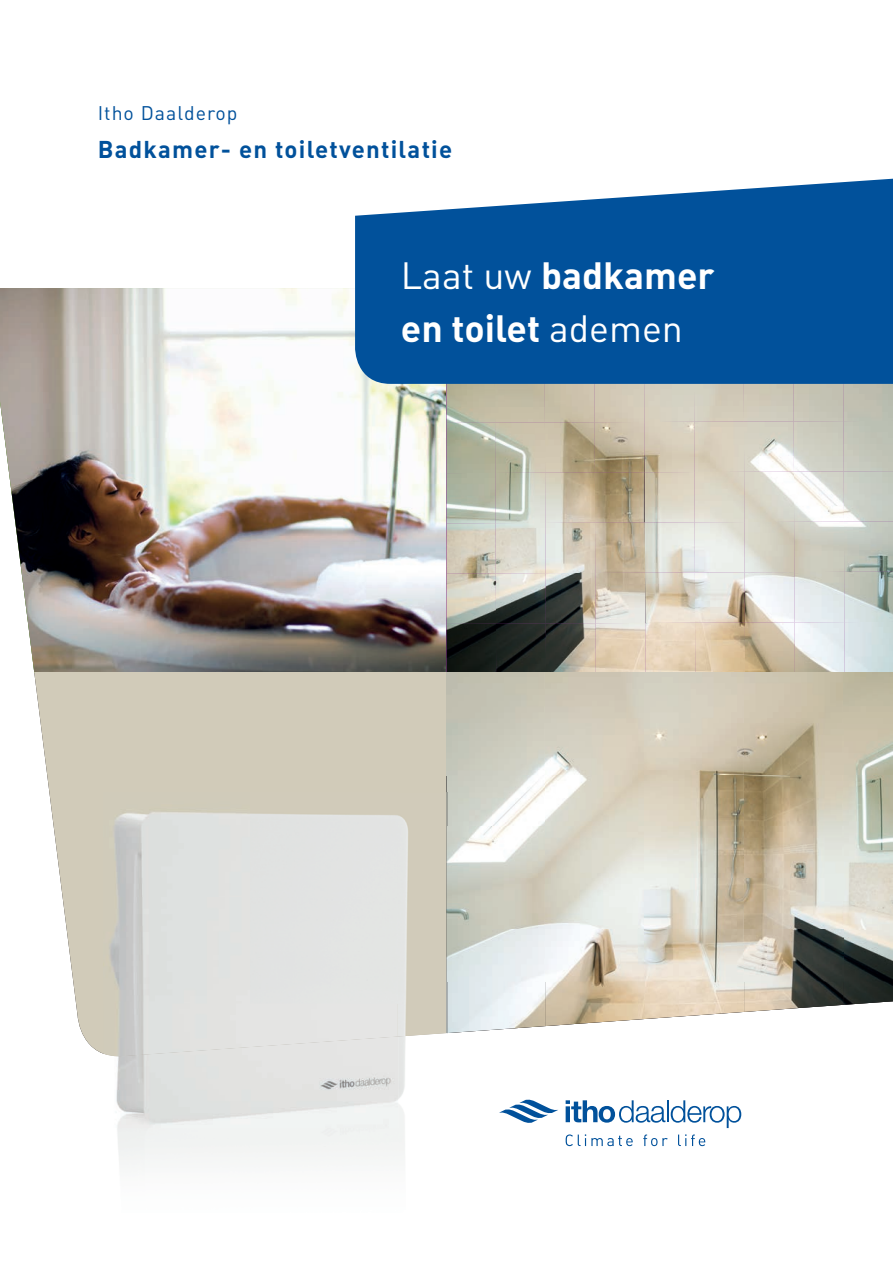
<style>
.page{position:relative;width:893px;height:1263px;background:#fff}
.page>*{position:absolute;margin:0;border:0;box-sizing:border-box;transform-origin:0 0}
.t1{font:37.5px/52.5px "DIN Bold Alternate";color:#fff}
.t2{font:24px "DIN Bold Alternate";letter-spacing:.05em;color:#01519b}
.t3{font:19.5px "DIN Regular Alternate";letter-spacing:.05em;color:#01519b}
.s1{font-family:"DIN Regular Alternate"}
</style>
<div class="page">
<img style="left:0;top:288px;width:446px;height:384px">
<svg style="left:34px;top:672px;width:412px;height:382px;background:#d7d2c2"></svg>
<img style="left:446px;top:384px;width:447px;height:39px">
<img style="left:495px;top:421px;width:398px;height:52px">
<img style="left:446px;top:423px;width:49px;height:50px">
<img style="left:545px;top:471px;width:348px;height:52px">
<img style="left:446px;top:473px;width:99px;height:50px">
<img style="left:595px;top:521px;width:298px;height:51px">
<img style="left:446px;top:523px;width:149px;height:49px">
<img style="left:446px;top:572px;width:447px;height:52px">
<img style="left:496px;top:622px;width:397px;height:50px">
<img style="left:446px;top:624px;width:50px;height:48px">
<img style="left:446px;top:672px;width:397px;height:309px">
<img style="left:843px;top:672px;width:50px;height:333px">
<img style="left:447px;top:981px;width:99px;height:52px">
<img style="left:546px;top:981px;width:99px;height:45px">
<img style="left:645px;top:981px;width:99px;height:38px">
<img style="left:744px;top:981px;width:99px;height:31px">
<svg style="left:566px;top:1100px;width:99px;height:23px"></svg>
<hr style="left:667px;top:1100px;width:2px;height:22px;background:#01519b">
<svg style="left:671px;top:1100px;width:70px;height:28px"></svg>
<svg style="left:566px;top:1134px;width:67px;height:12px"></svg>
<svg style="left:643px;top:1134px;width:25px;height:12px"></svg>
<svg style="left:678px;top:1134px;width:27px;height:12px"></svg>
<svg style="left:499px;top:1099px;width:59px;height:24px"></svg>
<svg style="left:355px;top:178px;width:538px;height:206px;background:#1961a4"></svg>
<img style="left:114px;top:1056px;width:137px;height:109px">
<img style="left:251px;top:1056px;width:147px;height:102px">
<img style="left:398px;top:1036px;width:48px;height:120px">
<img style="left:104px;top:792px;width:294px;height:264px">
<img style="left:397px;top:792px;width:49px;height:244px">
<img style="left:446px;top:792px;width:1px;height:241px">
<p class="t3" style="left:98px;top:101px;width:141px">Itho Daalderop</p>
<p class="t2" style="left:98px;top:133px;width:356px">Badkamer- en toiletventilatie</p>
<p class="t1" style="left:401px;top:248px;width:315px"><span class="s1">Laat uw</span> badkamer en toilet <span class="s1">ademen</span></p>
</div>
